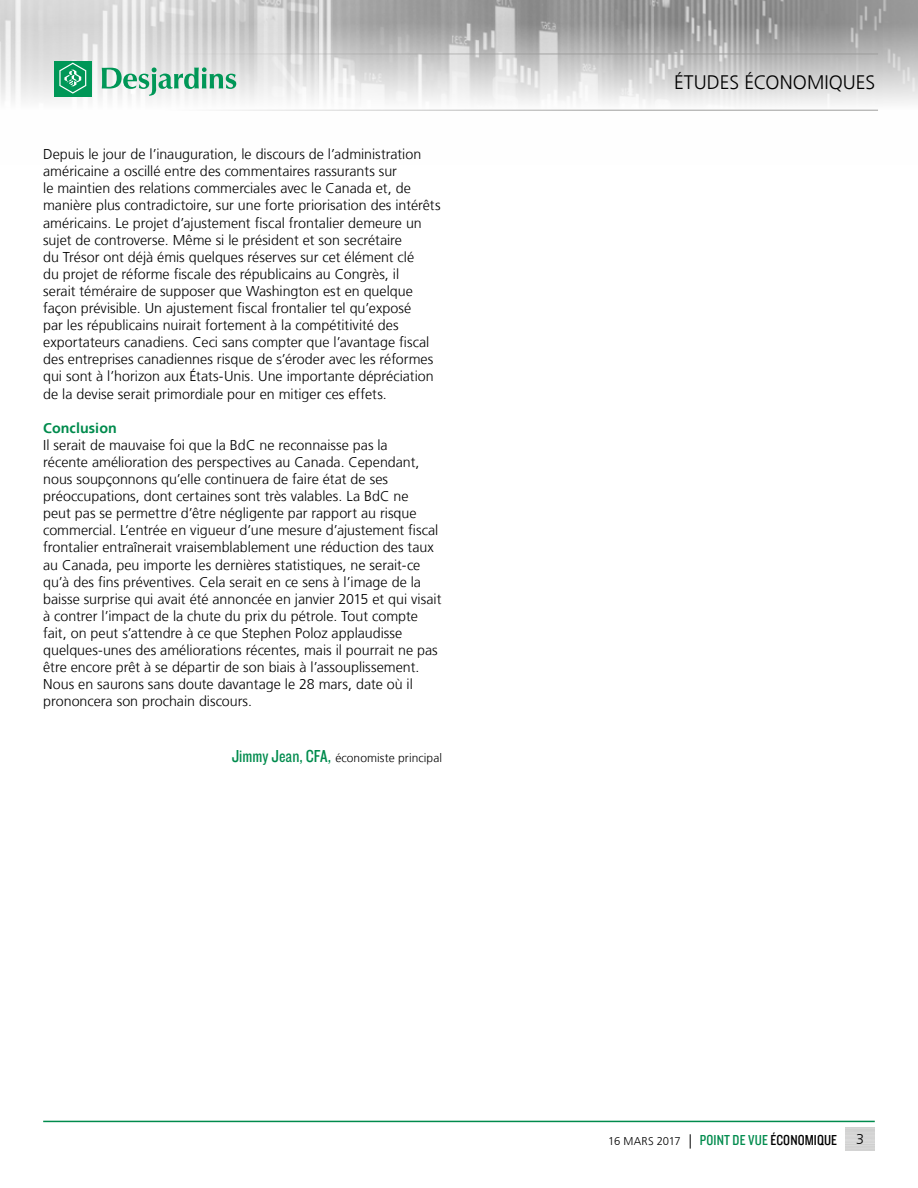
<style>
.page{position:relative;width:918px;height:1188px;background:#fff}
.page>*{position:absolute;margin:0;border:0;box-sizing:border-box;transform-origin:0 0}
.t1{font:300 19.5px "Frutiger LT";color:#000}
.t2{font:300 14.25px/17.1px "Frutiger LT";color:#000}
.t3{font:700 14.25px "Frutiger LT";letter-spacing:.005em;color:#008b4d}
.t4{font:300 12px "Frutiger LT";letter-spacing:.005em;color:#000}
.t5{font:300 11.25px "Frutiger LT";letter-spacing:-.005em;color:#000}
.s1{font-family:"Knockout 29 Junior Ltweight";font-weight:400;font-size:18px;color:#008b4d}
.s2{font-size:14.25px}
.s3{font-family:"Knockout 29 Junior Ltweight";font-weight:400;font-size:15px;color:#008b4d}
.s4{font-family:"Knockout 29 Junior Ltweight";font-weight:400;font-size:15px}
</style>
<div class="page">
<img style="left:0;top:0;width:918px;height:110px">
<hr style="left:0;top:54px;width:878px;height:1px;background:#9d9d9c">
<hr style="left:0;top:110px;width:878px;height:1px;background:#9d9d9c">
<div style="left:54px;top:61px;width:38px;height:36px;background:#009757"></div>
<svg style="left:59px;top:63px;width:27px;height:31px"></svg>
<svg style="left:102px;top:67px;width:134px;height:29px"></svg>
<hr style="left:43px;top:1121px;width:832px;height:1px;background:#008b4d">
<p class="t2" style="left:43px;top:146px;width:399px">Depuis le jour de l’inauguration, le discours de l’administration américaine a oscillé entre des commentaires rassurants sur<br>le maintien des relations commerciales avec le Canada et, de manière plus contradictoire, sur une forte priorisation des intérêts</p>
<p class="t2" style="left:43px;top:214px;width:380px">américains. Le projet d’ajustement fiscal frontalier demeure un</p>
<p class="t2" style="left:43px;top:231px;width:373px">sujet de controverse. Même si le président et son secrétaire du Trésor ont déjà émis quelques réserves sur cet élément clé</p>
<p class="t2" style="left:43px;top:266px;width:357px">du projet de réforme fiscale des républicains au Congrès, il</p>
<p class="t2" style="left:43px;top:283px;width:371px">serait téméraire de supposer que Washington est en quelque</p>
<p class="t2" style="left:43px;top:300px;width:370px">façon prévisible. Un ajustement fiscal frontalier tel qu’exposé</p>
<p class="t2" style="left:43px;top:317px;width:357px">par les républicains nuirait fortement à la compétitivité des</p>
<p class="t2" style="left:43px;top:334px;width:388px">exportateurs canadiens. Ceci sans compter que l’avantage fiscal</p>
<p class="t2" style="left:43px;top:351px;width:392px;text-align:justify">des entreprises canadiennes risque de s’éroder avec les réformes qui sont à l’horizon aux États-Unis. Une importante dépréciation de la devise serait primordiale pour en mitiger ces effets.</p>
<h5 class="t3" style="left:43px;top:419px;width:75px">Conclusion</h5>
<p class="t2" style="left:43px;top:437px;width:378px">Il serait de mauvaise foi que la BdC ne reconnaisse pas la récente amélioration des perspectives au Canada. Cependant, nous soupçonnons qu’elle continuera de faire état de ses préoccupations, dont certaines sont très valables. La BdC ne peut pas se permettre d’être négligente par rapport au risque</p>
<p class="t2" style="left:43px;top:522px;width:397px">commercial. L’entrée en vigueur d’une mesure d’ajustement fiscal</p>
<p class="t2" style="left:43px;top:539px;width:392px">frontalier entraînerait vraisemblablement une réduction des taux au Canada, peu importe les dernières statistiques, ne serait-ce</p>
<p class="t2" style="left:43px;top:573px;width:379px">qu’à des fins préventives. Cela serait en ce sens à l’image de la</p>
<p class="t2" style="left:43px;top:591px;width:400px">baisse surprise qui avait été annoncée en janvier 2015 et qui visait à contrer l’impact de la chute du prix du pétrole. Tout compte fait, on peut s’attendre à ce que Stephen Poloz applaudisse quelques-unes des améliorations récentes, mais il pourrait ne pas être encore prêt à se départir de son biais à l’assouplissement.<br>Nous en saurons sans doute davantage le 28 mars, date où il prononcera son prochain discours.</p>
<p class="t4" style="left:232px;top:751px;width:212px"><span class="s1">Jimmy Jean, CFA,</span> économiste principal</p>
<h1 class="t1" style="left:674px;top:72px;width:203px">ÉTUDES ÉCONOMIQUES</h1>
<p class="t5" style="left:608px;top:1135px;width:231px">16 MARS 2017 <span class="s2">|</span> <span class="s3">POINT DE VUE</span> <span class="s4">ÉCONOMIQUE</span></p>
<p class="t2" style="left:856px;top:1131px;width:9px">3</p>
</div>
